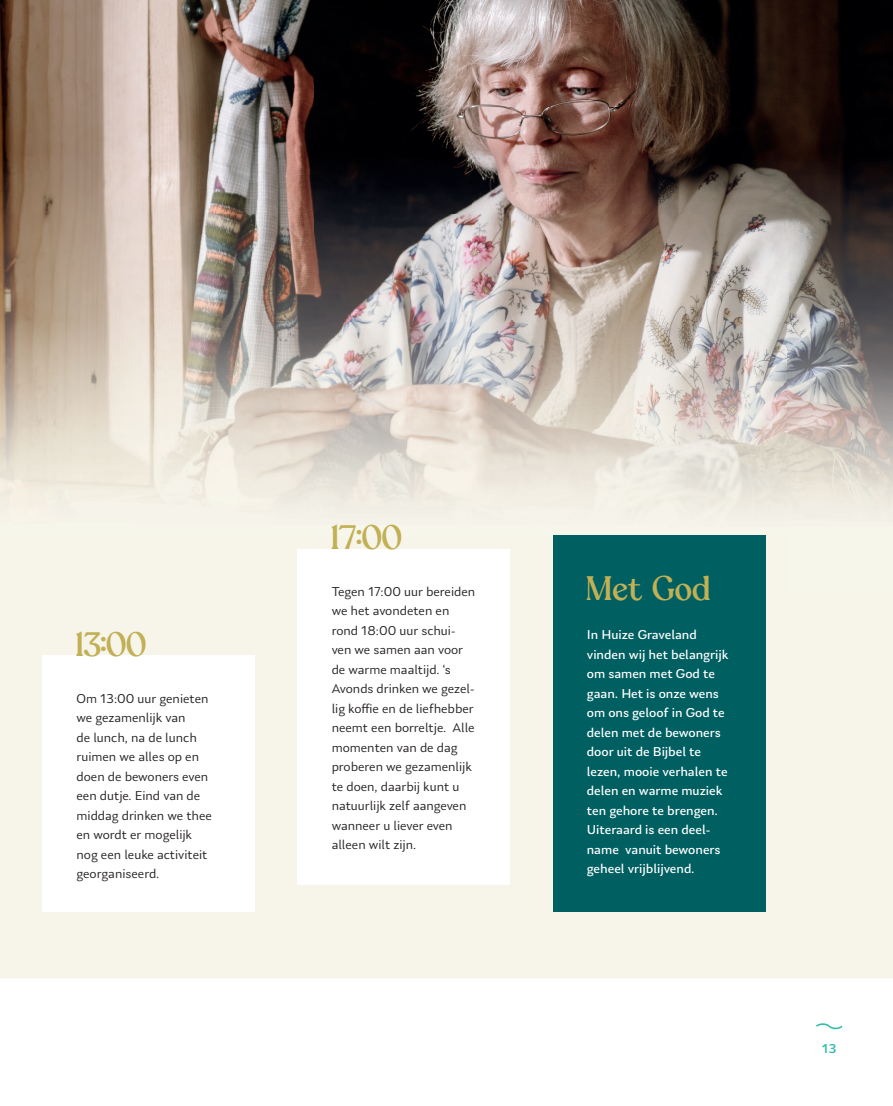
<style>
.page{position:relative;width:893px;height:1106px;background:#fff}
.page>*{position:absolute;margin:0;border:0;box-sizing:border-box;transform-origin:0 0}
.t1{font:33px "Magicher";letter-spacing:.005em;color:#c1b055}
.t2{font:13.5px/19.5px "Laca Text";color:#231f20}
.t3{font:13.5px/19.5px "Laca Text";color:#fff}
.t4{font:500 13.5px "Laca Text";color:#33bdaa}
</style>
<div class="page">
<div style="left:0;top:591px;width:893px;height:387px;background:#f7f5ea"></div>
<img style="left:0;top:0;width:893px;height:591px">
<svg style="left:816px;top:1023px;width:27px;height:7px"></svg>
<div style="left:43px;top:655px;width:212px;height:257px;background:#fff"></div>
<div style="left:298px;top:549px;width:212px;height:335px;background:#fff"></div>
<div style="left:553px;top:535px;width:212px;height:376px;background:#005f61"></div>
<h1 class="t1" style="left:77px;top:624px;width:72px">13:00</h1>
<p class="t2" style="left:77px;top:688px;width:137px">Om 13:00 uur genieten we gezamenlijk van<br>de lunch, na de lunch ruimen we alles op en doen de bewoners even een dutje. Eind van de middag drinken we thee en wordt er mogelijk nog een leuke activiteit georganiseerd.</p>
<h1 class="t1" style="left:332px;top:518px;width:72px">17:00</h1>
<p class="t2" style="left:332px;top:581px;width:145px">Tegen 17:00 uur bereiden we het avondeten en rond 18:00 uur schui&shy;ven we samen aan voor de warme maaltijd. ‘s<br>Avonds drinken we gezel&shy;lig koffie en de liefhebber neemt een borreltje. Alle momenten van de dag proberen we gezamenlijk te doen, daarbij kunt u natuurlijk zelf aangeven wanneer u liever even alleen wilt zijn.</p>
<h1 class="t1" style="left:587px;top:569px;width:126px">Met God</h1>
<p class="t3" style="left:587px;top:625px;width:143px">In Huize Graveland vinden wij het belangrijk om samen met God te gaan. Het is onze wens om ons geloof in God te delen met de bewoners door uit de Bijbel te lezen, mooie verhalen te delen en warme muziek ten gehore te brengen.<br>Uiteraard is een deel&shy;name vanuit bewoners geheel vrijblijvend.</p>
<p class="t4" style="left:822px;top:1040px;width:16px">13</p>
</div>
